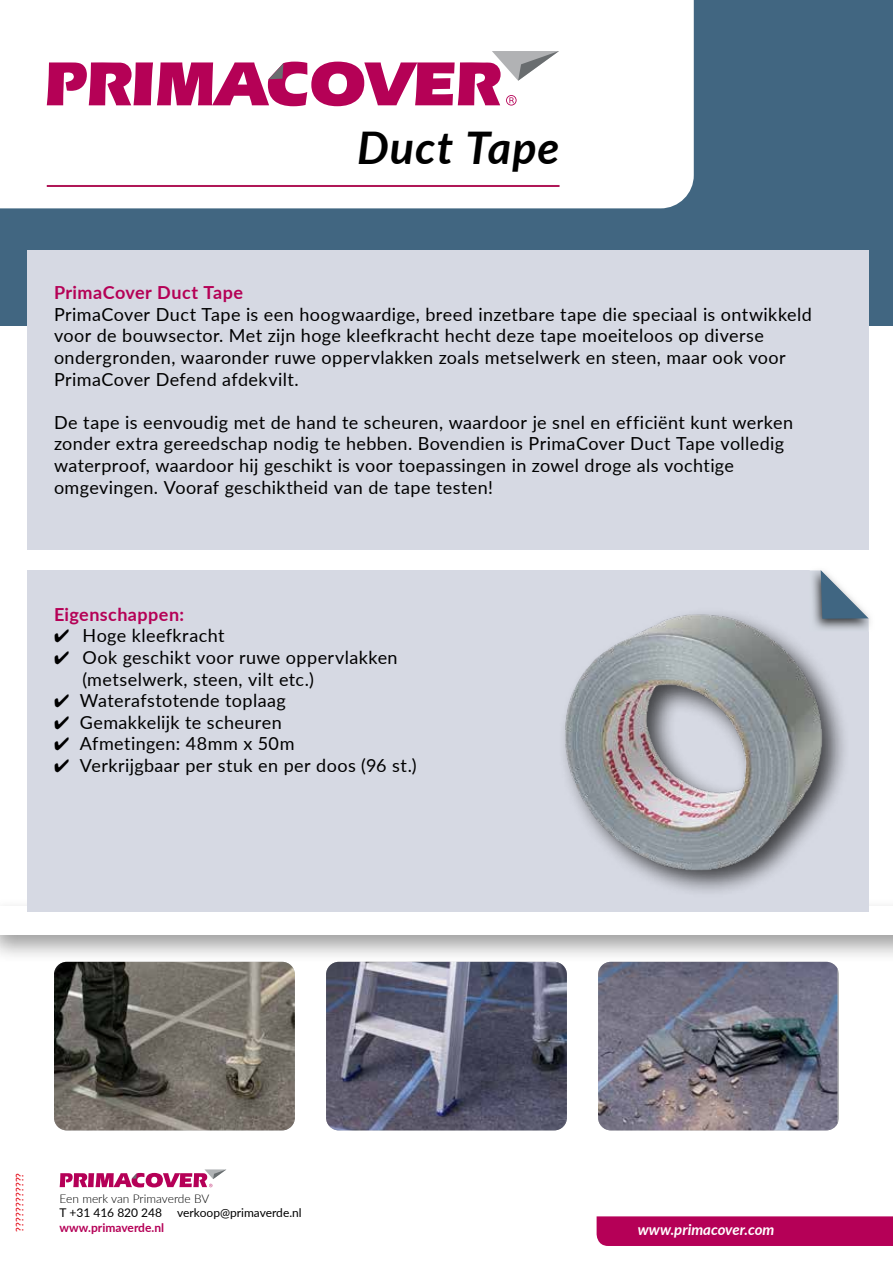
<style>
.page{position:relative;width:893px;height:1263px;background:#fff}
.page>*{position:absolute;margin:0;border:0;box-sizing:border-box;transform-origin:0 0}
.t1{font:italic 700 45px "Lato";letter-spacing:.025em;color:#000}
.t2{font:18px/21.6px "Lato";letter-spacing:.02em;color:#000}
.t3{font:700 18px "Lato";letter-spacing:.025em;color:#b50156}
.t4{font:italic 700 15px "Lato";color:#fff}
.t5{font:12px "Lato";color:#000}
.t6{font:300 12px "Lato";color:#000}
.t7{font:700 12px "Lato";color:#b50057}
.t8{font:500 10.5px "Lato";color:#e30512}
</style>
<div class="page">
<div style="left:0;top:0;width:893px;height:325px;background:#416681"></div>
<div style="left:0;top:0;width:694px;height:208px;background:#fff"></div>
<svg style="left:47px;top:51px;width:512px;height:55px"></svg>
<div style="left:27px;top:251px;width:841px;height:299px;background:#d6d9e3"></div>
<div style="left:0;top:898px;width:893px;height:66px;background:#000;opacity:.39"></div>
<div style="left:0;top:906px;width:893px;height:29px;background:#fff"></div>
<img style="left:54px;top:962px;width:241px;height:168px">
<img style="left:326px;top:962px;width:241px;height:168px">
<img style="left:598px;top:962px;width:239px;height:168px">
<div style="left:27px;top:571px;width:841px;height:341px;background:#d6d9e3"></div>
<img style="left:810px;top:571px;width:58px;height:60px">
<svg style="left:821px;top:570px;width:49px;height:49px"></svg>
<svg style="left:60px;top:1169px;width:166px;height:18px"></svg>
<hr style="left:47px;top:185px;width:513px;height:2px;background:#b01757">
<div style="left:597px;top:1216px;width:296px;height:30px;background:#b50057"></div>
<div style="left:558px;top:607px;width:292px;height:291px;background:#000;opacity:.7"></div>
<img style="left:563px;top:612px;width:262px;height:261px">
<h1 class="t1" style="left:357px;top:114px;width:204px">Duct Tape</h1>
<p class="t3" style="left:54px;top:279px;width:191px">PrimaCover Duct Tape</p>
<p class="t2" style="left:54px;top:303px;width:759px">PrimaCover Duct Tape is een hoogwaardige, breed inzetbare tape die speciaal is ontwikkeld voor de bouwsector. Met zijn hoge kleefkracht hecht deze tape moeiteloos op diverse ondergronden, waaronder ruwe oppervlakken zoals metselwerk en steen, maar ook voor PrimaCover Defend afdekvilt.</p>
<p class="t2" style="left:54px;top:411px;width:740px">De tape is eenvoudig met de hand te scheuren, waardoor je snel en efficiënt kunt werken zonder extra gereedschap nodig te hebben. Bovendien is PrimaCover Duct Tape volledig waterproof, waardoor hij geschikt is voor toepassingen in zowel droge als vochtige omgevingen. Vooraf geschiktheid van de tape testen!</p>
<p class="t3" style="left:54px;top:601px;width:132px">Eigenschappen:</p>
<p class="t2" style="left:54px;top:624px;width:172px">✔ Hoge kleefkracht</p>
<p class="t2" style="left:82px;top:646px;width:317px;text-indent:-28px">✔ Ook geschikt voor ruwe oppervlakken (metselwerk, steen, vilt etc.)</p>
<p class="t2" style="left:54px;top:689px;width:233px">✔ Waterafstotende toplaag</p>
<p class="t2" style="left:54px;top:711px;width:229px">✔ Gemakkelijk te scheuren</p>
<p class="t2" style="left:54px;top:732px;width:242px">✔ Afmetingen: 48mm x 50m</p>
<p class="t2" style="left:54px;top:754px;width:364px">✔ Verkrijgbaar per stuk en per doos (96 st.)</p>
<p class="t8" style="left:12px;top:1232px;width:60px;rotate:-90deg">????????????</p>
<p class="t6" style="left:60px;top:1190px;width:151px">Een merk van Primaverde BV</p>
<p class="t5" style="left:60px;top:1204px;width:104px">T +31 416 820 248</p>
<p class="t5" style="left:177px;top:1204px;width:126px">verkoop@primaverde.nl</p>
<p class="t7" style="left:60px;top:1218px;width:106px">www.primaverde.nl</p>
<p class="t4" style="left:638px;top:1218px;width:138px">www.primacover.com</p>
</div>
